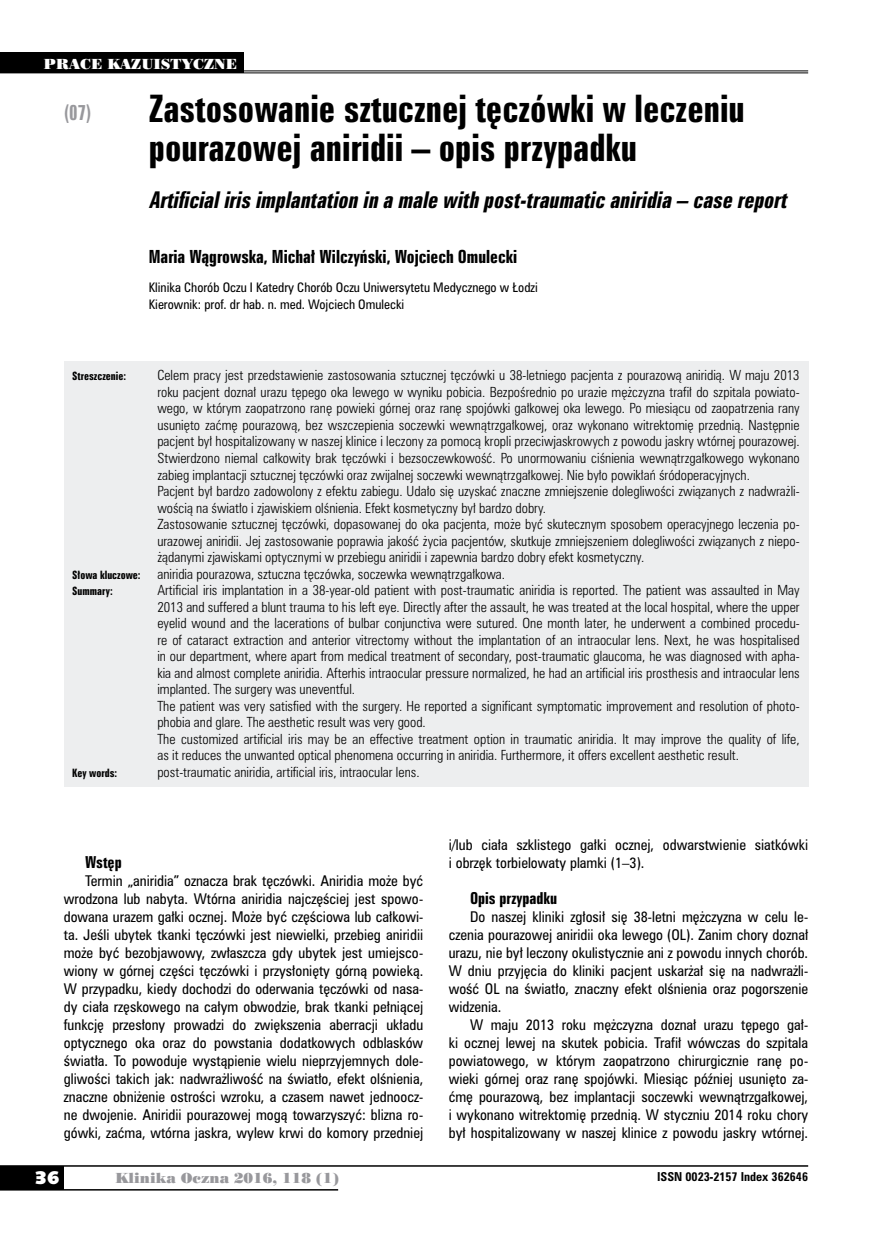
<style>
.page{position:relative;width:872px;height:1234px;background:#fff}
.page>*{position:absolute;margin:0;border:0;box-sizing:border-box;transform-origin:0 0}
.t1{font:34.5px/39px "Zurich Bd X Cn PL";color:#000}
.t2{font:italic 21px "Zurich Bd X Cn PL";color:#000}
.t3{font:19.5px "Zurich Bd X Cn PL";color:#98989c;scale:.9 1}
.t4{font:18px "Humanst 531 U Blk PL";color:#fff}
.t5{font:16.5px "Zurich Bd X Cn PL";color:#000}
.t6{font:15px "Zurich Bd X Cn PL";color:#000}
.t7{font:13.5px/18px "Zurich Cn PL";color:#000;text-align:justify}
.t8{font:13.5px "Poster Bodoni PL";color:#98989c}
.t9{font:13.5px "Poster Bodoni PL";color:#fff}
.t10{font:12.75px/16.5px "Zurich Lt Cn PL";color:#000}
.t11{font:12px/16.5px "Zurich Cn PL";color:#000}
.t12{font:700 11.25px "Zurich Cn PL";color:#000}
.t13{font:10.5px "Zurich Bd X Cn PL";color:#000}
</style>
<div class="page">
<div style="left:0;top:1165px;width:64px;height:24px;background:#000"></div>
<hr style="left:0;top:1164px;width:808px;height:2px;background:#000">
<hr style="left:0;top:1188px;width:338px;height:2px;background:#000">
<div style="left:64px;top:361px;width:744px;height:426px;background:#edeeef"></div>
<hr style="left:0;top:70px;width:808px;height:1px;background:#000">
<hr style="left:0;top:72px;width:808px;height:1px;background:#000">
<div style="left:0;top:53px;width:243px;height:20px;background:#000"></div>
<p class="t9" style="left:44px;top:55px;width:195px">PRACE KAZUISTYCZNE</p>
<h3 class="t3" style="left:64px;top:100px;width:32px">(07)</h3>
<h1 class="t1" style="left:149px;top:89px;width:597px">Zastosowanie sztucznej tęczówki w leczeniu pourazowej aniridii – opis przypadku</h1>
<h2 class="t2" style="left:149px;top:186px;width:644px">Artificialirisimplantation in amale with post-traumaticaniridia– case report</h2>
<p class="t5" style="left:149px;top:245px;width:370px">Maria Wągrowska, Michał Wilczyński, Wojciech Omulecki</p>
<p class="t11" style="left:149px;top:279px;width:390px">Klinika Chorób Oczu I Katedry Chorób Oczu Uniwersytetu Medycznego w Łodzi<br>Kierownik: prof. dr hab. n. med. Wojciech Omulecki</p>
<p class="t13" style="left:72px;top:369px;width:55px">Streszczenie:</p>
<p class="t10" style="left:157px;top:367px;width:644px">Celem pracy jest przedstawienie zastosowania sztucznej tęczówki u 38-letniego pacjenta z pourazową aniridią. W maju 2013 roku pacjent doznał urazu tępego oka lewego w wyniku pobicia. Bezpośrednio po urazie mężczyzna trafił do szpitala powiato&shy;wego, w którym zaopatrzono ranę powieki górnej oraz ranę spojówki gałkowej oka lewego. Po miesiącu od zaopatrzenia rany usunięto zaćmę pourazową, bez wszczepienia soczewki wewnątrzgałkowej, oraz wykonano witrektomię przednią. Następnie pacjent był hospitalizowany w naszej klinice i leczony za pomocą kropli przeciwjaskrowych z powodu jaskry wtórnej pourazowej.<br>Stwierdzono niemal całkowity brak tęczówki i bezsoczewkowość. Po unormowaniu ciśnienia wewnątrzgałkowego wykonano zabieg implantacji sztucznej tęczówki oraz zwijalnej soczewki wewnątrzgałkowej. Nie było powikłań śródoperacyjnych.<br>Pacjent był bardzo zadowolony z efektu zabiegu. Udało się uzyskać znaczne zmniejszenie dolegliwości związanych z nadwrażli&shy;wością na światło i zjawiskiem olśnienia. Efekt kosmetyczny był bardzo dobry.<br>Zastosowanie sztucznej tęczówki, dopasowanej do oka pacjenta, może być skutecznym sposobem operacyjnego leczenia po&shy;urazowej aniridii. Jej zastosowanie poprawia jakość życia pacjentów, skutkuje zmniejszeniem dolegliwości związanych z niepo&shy;żądanymi zjawiskami optycznymi w przebiegu aniridii i zapewnia bardzo dobry efekt kosmetyczny.</p>
<p class="t13" style="left:72px;top:567px;width:70px">Słowa kluczowe:</p>
<p class="t10" style="left:157px;top:565px;width:349px">aniridia pourazowa, sztuczna tęczówka, soczewka wewnątrzgałkowa.</p>
<p class="t13" style="left:72px;top:584px;width:42px">Summary:</p>
<p class="t10" style="left:157px;top:581px;width:644px">Artificial iris implantation in a 38-year-old patient with post-traumatic aniridia is reported. The patient was assaulted in May 2013 and suffered a blunt trauma to his left eye. Directly after the assault, he was treated at the local hospital, where the upper eyelid wound and the lacerations of bulbar conjunctiva were sutured. One month later, he underwent a combined procedu&shy;re of cataract extraction and anterior vitrectomy without the implantation of an intraocular lens. Next, he was hospitalised in our department, where apart from medical treatment of secondary, post-traumatic glaucoma, he was diagnosed with apha&shy;kia and almost complete aniridia. Afterhis intraocular pressure normalized, he had an artificial iris prosthesis and intraocular lens implanted. The surgery was uneventful.<br>The patient was very satisfied with the surgery. He reported a significant symptomatic improvement and resolution of photo&shy;phobia and glare. The aesthetic result was very good.<br>The customized artificial iris may be an effective treatment option in traumatic aniridia. It may improve the quality of life, as it reduces the unwanted optical phenomena occurring in aniridia. Furthermore, it offers excellent aesthetic result.</p>
<p class="t13" style="left:72px;top:765px;width:46px">Key words:</p>
<p class="t10" style="left:157px;top:763px;width:264px">post-traumatic aniridia, artificial iris, intraocular lens.</p>
<p class="t6" style="left:85px;top:852px;width:38px">Wstęp</p>
<p class="t7" style="left:64px;top:871px;width:361px;text-indent:21px">Termin „aniridia” oznacza brak tęczówki. Aniridia może być wrodzona lub nabyta. Wtórna aniridia najczęściej jest spowo&shy;dowana urazem gałki ocznej. Może być częściowa lub całkowi&shy;ta. Jeśli ubytek tkanki tęczówki jest niewielki, przebieg aniridii może być bezobjawowy, zwłaszcza gdy ubytek jest umiejsco&shy;wiony w górnej części tęczówki i przysłonięty górną powieką.<br>W przypadku, kiedy dochodzi do oderwania tęczówki od nasa&shy;dy ciała rzęskowego na całym obwodzie, brak tkanki pełniącej funkcję przesłony prowadzi do zwiększenia aberracji układu optycznego oka oraz do powstania dodatkowych odblasków światła. To powoduje wystąpienie wielu nieprzyjemnych dole&shy;gliwości takich jak: nadwrażliwość na światło, efekt olśnienia, znaczne obniżenie ostrości wzroku, a czasem nawet jednoocz&shy;ne dwojenie. Aniridii pourazowej mogą towarzyszyć: blizna ro&shy;gówki, zaćma, wtórna jaskra, wylew krwi do komory przedniej</p>
<p class="t7" style="left:449px;top:835px;width:361px">i/lub ciała szklistego gałki ocznej, odwarstwienie siatkówki i obrzęk torbielowaty plamki (1–3).</p>
<p class="t6" style="left:470px;top:888px;width:89px">Opis przypadku</p>
<p class="t7" style="left:449px;top:907px;width:361px;text-indent:21px">Do naszej kliniki zgłosił się 38-letni mężczyzna w celu le&shy;czenia pourazowej aniridii oka lewego (OL). Zanim chory doznał urazu, nie był leczony okulistycznie ani z powodu innych chorób.<br>W dniu przyjęcia do kliniki pacjent uskarżał się na nadwrażli&shy;wość OL na światło, znaczny efekt olśnienia oraz pogorszenie widzenia.</p>
<p class="t7" style="left:449px;top:1015px;width:361px;text-indent:21px">W maju 2013 roku mężczyzna doznał urazu tępego gał&shy;ki ocznej lewej na skutek pobicia. Trafił wówczas do szpitala powiatowego, w którym zaopatrzono chirurgicznie ranę po&shy;wieki górnej oraz ranę spojówki. Miesiąc później usunięto za&shy;ćmę pourazową, bez implantacji soczewki wewnątrzgałkowej, i wykonano witrektomię przednią. W styczniu 2014 roku chory był hospitalizowany w naszej klinice z powodu jaskry wtórnej.</p>
<h3 class="t4" style="left:35px;top:1165px;width:26px">36</h3>
<p class="t8" style="left:115px;top:1168px;width:225px">Klinika Oczna 2016, 118 (1)</p>
<p class="t12" style="left:657px;top:1168px;width:152px">ISSN 0023-2157 Index 362646</p>
</div>
